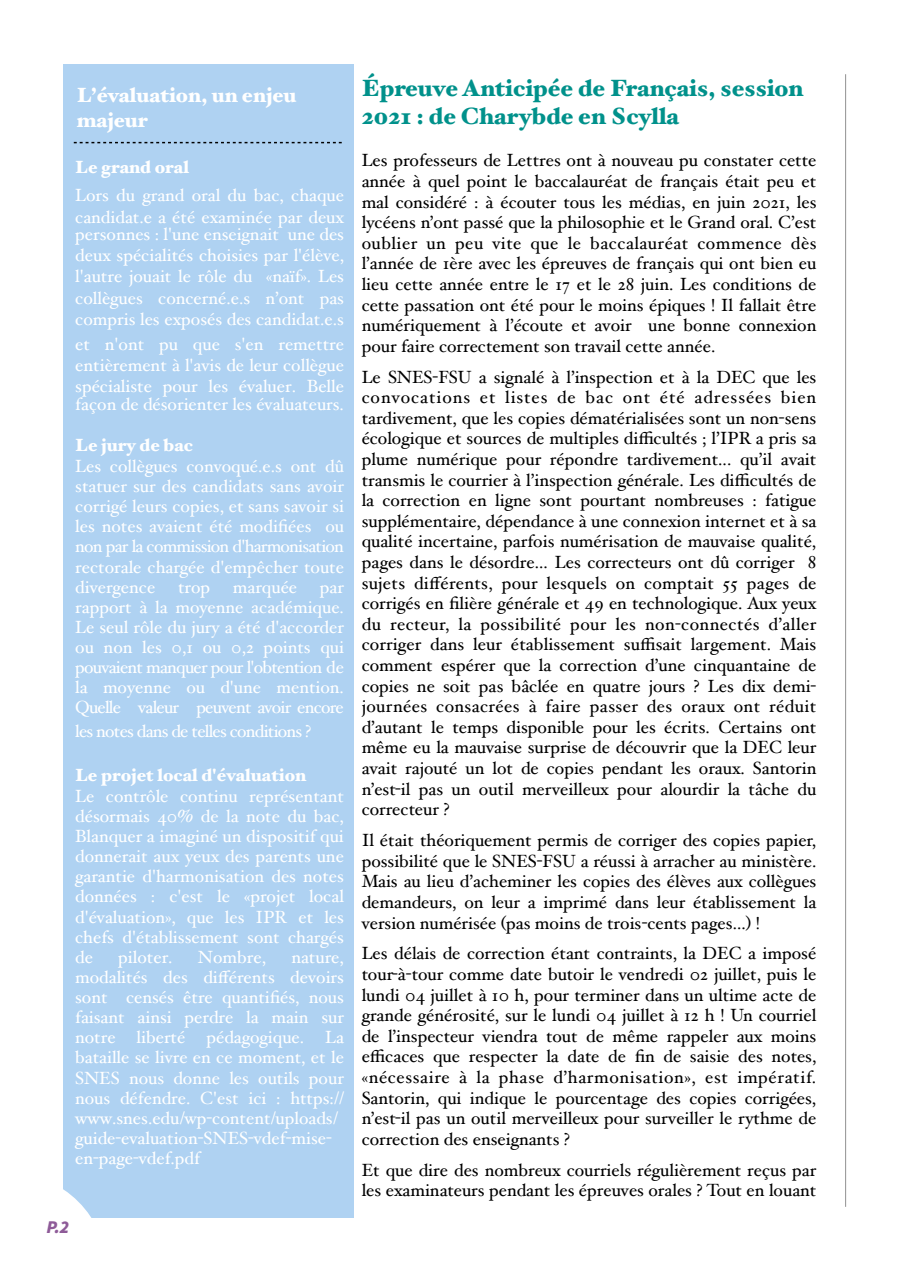
<style>
.page{position:relative;width:910px;height:1280px;background:#fff}
.page>*{position:absolute;margin:0;border:0;box-sizing:border-box;transform-origin:0 0}
.t1{font:900 23.55px/27.9px "Hoefler Text";color:#00918b}
.t2{font:900 20.55px/25px "Hoefler Text";color:#fff}
.t3{font:italic 900 18px "Source Sans Pro";color:#8e5b98}
.t4{font:17.7px/20.5px "Hoefler Text";color:#000;text-align:justify}
.t5{font:17.7px/20.1px "Hoefler Text";color:#fff}
.t6{font:17.7px "Hoefler Text";letter-spacing:-.04em;color:#fff}
.s1{font-weight:900}
</style>
<div class="page">
<div style="left:63px;top:64px;width:291px;height:1153px;background:#afd2f2"></div>
<svg style="left:74px;top:142px;width:268px;height:1px"></svg>
<hr style="left:845px;top:74px;width:1px;height:1133px;background:#929292">
<svg style="left:63px;top:1189px;width:44px;height:29px"></svg>
<p class="t2" style="left:77px;top:83px;width:221px">L’évaluation, un enjeu majeur</p>
<p class="t5" style="left:75px;top:153px;width:270px;line-height:28px"><span class="s1">Le grand oral<br></span>Lors du grand oral du bac, chaque</p>
<p class="t5" style="left:75px;top:208px;width:270px;line-height:17.4px">candidat.e a été examinée par deux personnes : l'une enseignait une des</p>
<p class="t5" style="left:75px;top:245px;width:270px;line-height:21.1px;text-align:justify">deux spécialités choisies par l'élève, l'autre jouait le rôle du «naïf». Les collègues concerné.e.s n’ont pas compris les exposés des candidat.e.s</p>
<p class="t5" style="left:75px;top:333px;width:270px;line-height:21.1px;text-align:justify">et n'ont pu que s'en remettre entièrement à l'avis de leur collègue spécialiste pour les évaluer. Belle</p>
<p class="t5" style="left:75px;top:393px;width:270px">façon de désorienter les évaluateurs.</p>
<p class="t5" style="left:75px;top:435px;width:270px"><span class="s1">Le jury de bac<br></span>Les collègues convoqué.e.s ont dû statuer sur des candidats sans avoir corrigé leurs copies, et sans savoir si les notes avaient été modifiées ou non par la commission d'harmonisation rectorale chargée d'empêcher toute divergence</p>
<p class="t5" style="left:178px;top:576px;width:34px">trop</p>
<p class="t5" style="left:233px;top:576px;width:66px">marquée</p>
<p class="t5" style="left:75px;top:576px;width:270px;text-align:justify;text-indent:245px">par rapport à la moyenne académique.<br>Le seul rôle du jury a été d'accorder ou non les 0,1 ou 0,2 points qui pouvaient manquer pour l'obtention de la moyenne ou d'une mention.<br>Quelle valeur peuvent avoir encore</p>
<p class="t6" style="left:75px;top:721px;width:238px">les notes dans de telles conditions ?</p>
<p class="t5" style="left:75px;top:765px;width:270px"><span class="s1">Le projet local d'évaluation<br></span>Le contrôle continu représentant désormais 40% de la note du bac,<br>Blanquer a imaginé un dispositif qui donnerait aux yeux des parents une garantie d'harmonisation des notes données : c'est le «projet local d'évaluation», que les IPR et les chefs d'établissement sont chargés de</p>
<p class="t5" style="left:118px;top:947px;width:56px">piloter.</p>
<p class="t5" style="left:198px;top:947px;width:70px">Nombre,</p>
<p class="t5" style="left:75px;top:947px;width:270px;text-indent:216px">nature, modalités des différents devoirs sont censés être quantifiés, nous faisant ainsi perdre la main sur notre liberté pédagogique. La bataille se livre en ce moment, et le<br>SNES nous donne les outils pour nous défendre. C'est ici : https:// www.snes.edu/wp-content/uploads/ guide-evaluation-SNES-vdef-mise&shy;en-page-vdef.pdf</p>
<p class="t3" style="left:47px;top:1215px;width:24px">P.2</p>
<p class="t1" style="left:362px;top:74px;width:443px">Épreuve Anticipée de Français, session<br>2021 : de Charybde en Scylla</p>
<p class="t4" style="left:362px;top:150px;width:456px">Les professeurs de Lettres ont à nouveau pu constater cette année à quel point le baccalauréat de français était peu et mal considéré : à écouter tous les médias, en juin 2021, les lycéens n’ont passé que la philosophie et le Grand oral. C’est oublier un peu vite que le baccalauréat commence dès l’année de 1ère avec les épreuves de français qui ont bien eu lieu cette année entre le 17 et le 28 juin. Les conditions de cette passation ont été pour le moins épiques ! Il fallait être numériquement à l’écoute et avoir une bonne connexion pour faire correctement son travail cette année.</p>
<p class="t4" style="left:362px;top:366px;width:456px">Le SNES-FSU a signalé à l’inspection et à la DEC que les convocations et listes de bac ont été adressées bien tardivement, que les copies dématérialisées sont un non-sens écologique et sources de multiples difficultés ; l’IPR a pris sa plume numérique pour répondre tardivement... qu’il avait transmis le courrier à l’inspection générale. Les difficultés de la correction en ligne sont pourtant nombreuses : fatigue supplémentaire, dépendance à une connexion internet et à sa qualité incertaine, parfois numérisation de mauvaise qualité, pages dans le désordre… Les correcteurs ont dû corriger 8 sujets différents, pour lesquels on comptait 55 pages de corrigés en filière générale et 49 en technologique. Aux yeux du recteur, la possibilité pour les non-connectés d’aller corriger dans leur établissement suffisait largement. Mais comment espérer que la correction d’une cinquantaine de copies ne soit pas bâclée en quatre jours ? Les dix demi&shy;journées consacrées à faire passer des oraux ont réduit d’autant le temps disponible pour les écrits. Certains ont même eu la mauvaise surprise de découvrir que la DEC leur avait rajouté un lot de copies pendant les oraux. Santorin n’est-il pas un outil merveilleux pour alourdir la tâche du correcteur ?</p>
<p class="t4" style="left:362px;top:830px;width:456px">Il était théoriquement permis de corriger des copies papier, possibilité que le SNES-FSU a réussi à arracher au ministère.<br>Mais au lieu d’acheminer les copies des élèves aux collègues demandeurs, on leur a imprimé dans leur établissement la version numérisée (pas moins de trois-cents pages…) !</p>
<p class="t4" style="left:362px;top:943px;width:456px">Les délais de correction étant contraints, la DEC a imposé tour-à-tour comme date butoir le vendredi 02 juillet, puis le lundi 04 juillet à 10 h, pour terminer dans un ultime acte de grande générosité, sur le lundi 04 juillet à 12 h ! Un courriel de l’inspecteur viendra tout de même rappeler aux moins efficaces que respecter la date de fin de saisie des notes, «nécessaire à la phase d’harmonisation», est impératif.<br>Santorin, qui indique le pourcentage des copies corrigées, n’est-il pas un outil merveilleux pour surveiller le rythme de correction des enseignants ?</p>
<p class="t4" style="left:362px;top:1159px;width:456px">Et que dire des nombreux courriels régulièrement reçus par les examinateurs pendant les épreuves orales ? Tout en louant</p>
</div>
